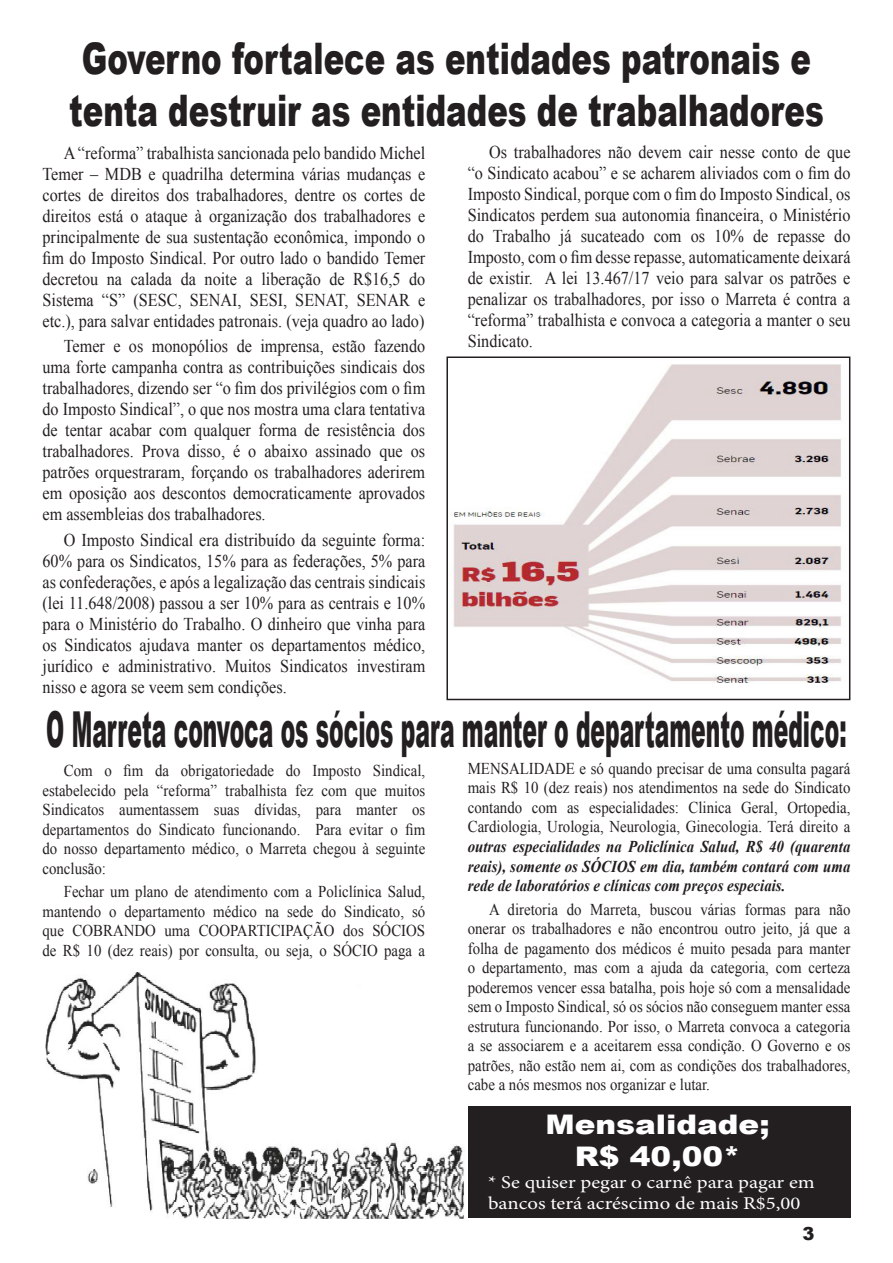
<style>
.page{position:relative;width:893px;height:1263px;background:#fff}
.page>*{position:absolute;margin:0;border:0;box-sizing:border-box;transform-origin:0 0}
.t1{font:900 49.5px "Arial";color:#231f20;scale:.44 1}
.t2{font:900 43.5px/52.2px "Arial";color:#231f20;scale:.71 1}
.t3{font:900 27px "Arial";color:#fff;scale:1.15 1}
.t4{font:18px/21px "Times New Roman";color:#231f20;text-align:justify;scale:.9 1}
.t5{font:18px/21.6px "Minion Pro";color:#fff;scale:1.15 1}
.t6{font:900 18px "Arial";color:#231f20}
.t7{font:16.5px/19.5px "Times New Roman";color:#231f20;text-align:justify;scale:.9 1}
.s1{font-weight:700;font-style:italic}
</style>
<div class="page">
<img style="left:45px;top:972px;width:419px;height:246px">
<div style="left:468px;top:1106px;width:382px;height:112px;background:#231f20"></div>
<img style="left:453px;top:364px;width:388px;height:319px">
<div style="left:446px;top:356px;width:404px;height:344px;border:2px solid #231f20"></div>
<p class="t2" style="left:69px;top:31px;width:1064px">Governo fortalece as entidades patronais e tenta destruir as entidades de trabalhadores</p>
<p class="t4" style="left:468px;top:141px;width:427px;text-indent:21px">Os trabalhadores não devem cair nesse conto de que “o Sindicato acabou” e se acharem aliviados com o fim do Imposto Sindical, porque com o fim do Imposto Sindical, os Sindicatos perdem sua autonomia financeira, o Ministério do Trabalho já sucateado com os 10% de repasse do Imposto, com o fim desse repasse, automaticamente deixará de existir. A lei 13.467/17 veio para salvar os patrões e penalizar os trabalhadores, por isso o Marreta é contra a “reforma” trabalhista e convoca a categoria a manter o seu Sindicato.</p>
<p class="t4" style="left:43px;top:142px;width:427px;text-indent:21px">A “reforma” trabalhista sancionada pelo bandido Michel Temer – MDB e quadrilha determina várias mudanças e cortes de direitos dos trabalhadores, dentre os cortes de direitos está o ataque à organização dos trabalhadores e principalmente de sua sustentação econômica, impondo o fim do Imposto Sindical. Por outro lado o bandido Temer decretou na calada da noite a liberação de R$16,5 do Sistema “S” (SESC, SENAI, SESI, SENAT, SENAR e etc.), para salvar entidades patronais. (veja quadro ao lado)</p>
<p class="t4" style="left:43px;top:336px;width:427px;text-indent:21px">Temer e os monopólios de imprensa, estão fazendo uma forte campanha contra as contribuições sindicais dos trabalhadores, dizendo ser “o fim dos privilégios com o fim do Imposto Sindical”, o que nos mostra uma clara tentativa de tentar acabar com qualquer forma de resistência dos trabalhadores. Prova disso, é o abaixo assinado que os patrões orquestraram, forçando os trabalhadores aderirem em oposição aos descontos democraticamente aprovados em assembleias dos trabalhadores.</p>
<p class="t4" style="left:43px;top:529px;width:427px;text-indent:21px">O Imposto Sindical era distribuído da seguinte forma:<br>60% para os Sindicatos, 15% para as federações, 5% para as confederações, e após a legalização das centrais sindicais (lei 11.648/2008) passou a ser 10% para as centrais e 10% para o Ministério do Trabalho. O dinheiro que vinha para os Sindicatos ajudava manter os departamentos médico, jurídico e administrativo. Muitos Sindicatos investiram nisso e agora se veem sem condições.</p>
<p class="t1" style="left:46px;top:693px;width:1820px">O Marreta convoca os sócios para manter o departamento médico:</p>
<p class="t7" style="left:43px;top:760px;width:427px;text-indent:21px">Com o fim da obrigatoriedade do Imposto Sindical, estabelecido pela “reforma” trabalhista fez com que muitos Sindicatos aumentassem suas dívidas, para manter os departamentos do Sindicato funcionando. Para evitar o fim do nosso departamento médico, o Marreta chegou à seguinte conclusão:</p>
<p class="t7" style="left:43px;top:882px;width:427px;text-indent:21px">Fechar um plano de atendimento com a Policlínica Salud, mantendo o departamento médico na sede do Sindicato, só que COBRANDO uma COOPARTICIPAÇÃO dos SÓCIOS de R$ 10 (dez reais) por consulta, ou seja, o SÓCIO paga a</p>
<p class="t7" style="left:468px;top:758px;width:427px">MENSALIDADE e só quando precisar de uma consulta pagará mais R$ 10 (dez reais) nos atendimentos na sede do Sindicato contando com as especialidades: Clinica Geral, Ortopedia, Cardiologia, Urologia, Neurologia, Ginecologia. Terá direito a <span class="s1">outras especialidades na Policlínica Salud, R$ 40 (quarenta reais), somente os SÓCIOS em dia, também contará com uma rede de laboratórios e clínicas com preços especiais.</span></p>
<p class="t7" style="left:468px;top:899px;width:427px;text-indent:21px">A diretoria do Marreta, buscou várias formas para não onerar os trabalhadores e não encontrou outro jeito, já que a folha de pagamento dos médicos é muito pesada para manter o departamento, mas com a ajuda da categoria, com certeza poderemos vencer essa batalha, pois hoje só com a mensalidade sem o Imposto Sindical, só os sócios não conseguem manter essa estrutura funcionando. Por isso, o Marreta convoca a categoria a se associarem e a aceitarem essa condição. O Governo e os patrões, não estão nem ai, com as condições dos trabalhadores, cabe a nós mesmos nos organizar e lutar.</p>
<p class="t3" style="left:545px;top:1104px;width:197px">Mensalidade;</p>
<p class="t3" style="left:575px;top:1137px;width:146px">R$ 40,00*</p>
<p class="t5" style="left:488px;top:1171px;width:286px">* Se quiser pegar o carnê para pagar em bancos terá acréscimo de mais R$5,00</p>
<p class="t6" style="left:803px;top:1220px;width:14px">3</p>
</div>
